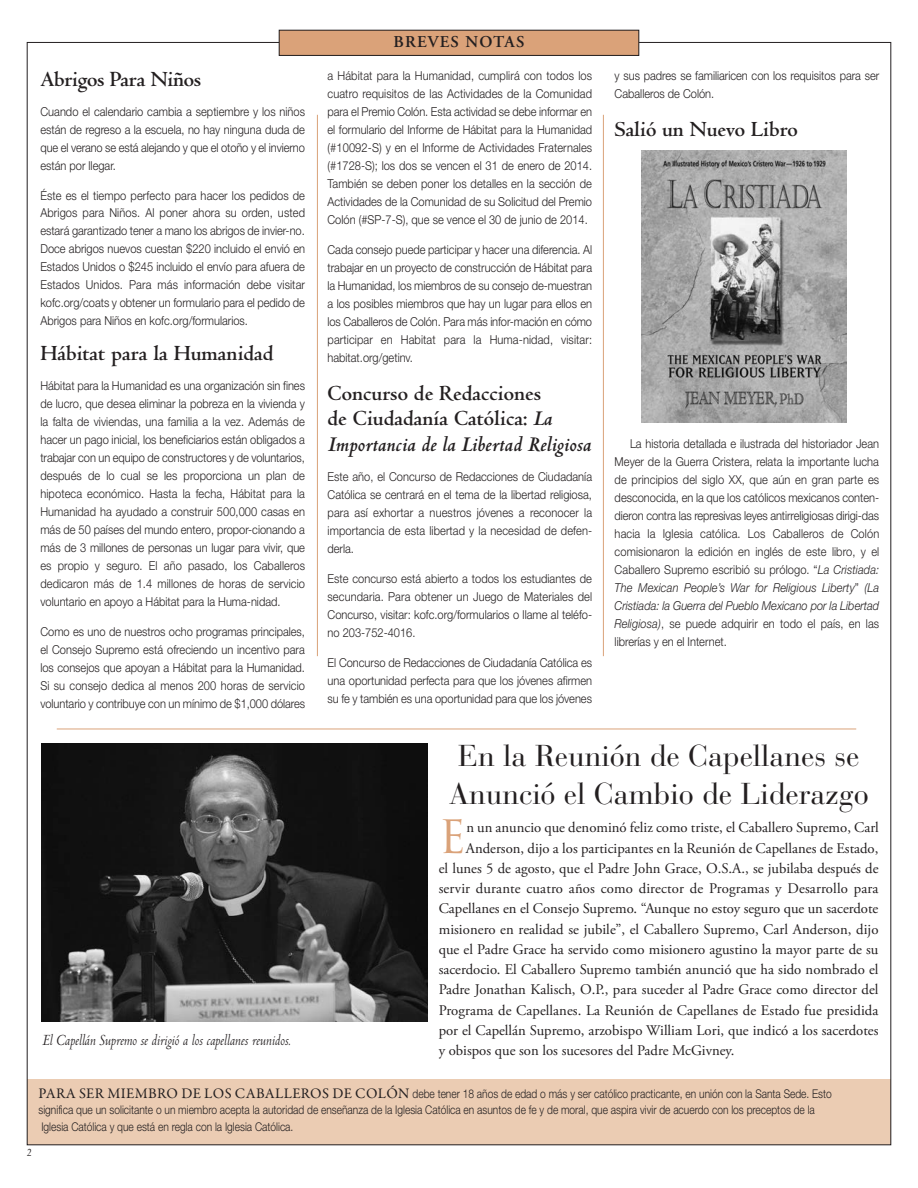
<style>
.page{position:relative;width:918px;height:1188px;background:#fff}
.page>*{position:absolute;margin:0;border:0;box-sizing:border-box;transform-origin:0 0}
.t1{font:44.85px "Trajan Pro";color:#daa279}
.t2{font:30px/37.5px "Bauer Bodoni";color:#231f20;text-align:center}
.t3{font:700 22.5px/25.5px "Centaur MT Std";color:#231f20}
.t4{font:italic 16.5px "Centaur MT Std";color:#231f20;scale:.9 1}
.t5{font:600 16.5px "Adobe Garamond Pro";letter-spacing:.075em;color:#231f20}
.t6{font:14.7px "Adobe Garamond Pro";color:#231f20}
.t7{font:300 12.3px/18px "Helvetica Neue";color:#231f20;text-align:justify;scale:.9 1}
.t8{font:300 12px/16.5px "Helvetica Neue";color:#231f20;scale:.85 1}
.t9{font:italic 10.5px "Palatino";color:#231f20;scale:.9 1}
.s1{font-style:italic}
.s2{font-family:"Garamond Premr Pro";font-weight:400;font-size:14.7px}
</style>
<div class="page">
<div style="left:27px;top:1079px;width:864px;height:66px;background:#ebccb3"></div>
<hr style="left:317px;top:115px;width:1px;height:541px;background:#daa279">
<hr style="left:603px;top:115px;width:1px;height:541px;background:#daa279">
<hr style="left:57px;top:729px;width:799px;height:1px;background:#daa279">
<img style="left:42px;top:744px;width:386px;height:278px">
<img style="left:641px;top:150px;width:205px;height:272px">
<div style="left:279px;top:30px;width:360px;height:25px;background:#daa279"></div>
<div style="left:279px;top:30px;width:360px;height:26px;border:1px solid #231f20"></div>
<h3 class="t3" style="left:40px;top:68px;width:162px">Abrigos Para Niños</h3>
<p class="t7" style="left:40px;top:102px;width:296px">Cuando el calendario cambia a septiembre y los niños están de regreso a la escuela, no hay ninguna duda de que el verano se está alejando y que el otoño y el invierno están por llegar.</p>
<p class="t7" style="left:40px;top:186px;width:296px">Éste es el tiempo perfecto para hacer los pedidos de Abrigos para Niños. Al poner ahora su orden, usted estará garantizado tener a mano los abrigos de invier-no.<br>Doce abrigos nuevos cuestan $220 incluido el envió en Estados Unidos o $245 incluido el envío para afuera de Estados Unidos. Para más información debe visitar kofc.org/coats y obtener un formulario para el pedido de Abrigos para Niños en kofc.org/formularios.</p>
<h3 class="t3" style="left:40px;top:343px;width:235px">Hábitat para la Humanidad</h3>
<p class="t7" style="left:40px;top:376px;width:296px">Hábitat para la Humanidad es una organización sin fines de lucro, que desea eliminar la pobreza en la vivienda y la falta de viviendas, una familia a la vez. Además de hacer un pago inicial, los beneficiarios están obligados a trabajar con un equipo de constructores y de voluntarios, después de lo cual se les proporciona un plan de hipoteca económico. Hasta la fecha, Hábitat para la Humanidad ha ayudado a construir 500,000 casas en más de 50 países del mundo entero, propor-cionando a más de 3 millones de personas un lugar para vivir, que es propio y seguro. El año pasado, los Caballeros dedicaron más de 1.4 millones de horas de servicio voluntario en apoyo a Hábitat para la Huma-nidad.</p>
<p class="t7" style="left:40px;top:622px;width:296px">Como es uno de nuestros ocho programas principales, el Consejo Supremo está ofreciendo un incentivo para los consejos que apoyan a Hábitat para la Humanidad.<br>Si su consejo dedica al menos 200 horas de servicio voluntario y contribuye con un mínimo de $1,000 dólares</p>
<h3 class="t4" style="left:42px;top:1034px;width:278px">El Capellán Supremo se dirigió a los capellanes reunidos.</h3>
<h3 class="t5" style="left:393px;top:35px;width:133px">BREVES NOTAS</h3>
<p class="t7" style="left:328px;top:67px;width:296px">a Hábitat para la Humanidad, cumplirá con todos los cuatro requisitos de las Actividades de la Comunidad para el Premio Colón. Esta actividad se debe informar en el formulario del Informe de Hábitat para la Humanidad (#10092-S) y en el Informe de Actividades Fraternales (#1728-S); los dos se vencen el 31 de enero de 2014.<br>También se deben poner los detalles en la sección de Actividades de la Comunidad de su Solicitud del Premio Colón (#SP-7-S), que se vence el 30 de junio de 2014.</p>
<p class="t7" style="left:328px;top:240px;width:296px">Cada consejo puede participar y hacer una diferencia. Al trabajar en un proyecto de construcción de Hábitat para la Humanidad, los miembros de su consejo de-muestran a los posibles miembros que hay un lugar para ellos en los Caballeros de Colón. Para más infor-mación en cómo participar en Habitat para la Huma-nidad, visitar: habitat.org/getinv.</p>
<h3 class="t3" style="left:328px;top:383px;width:265px">Concurso de Redacciones<br>de Ciudadanía Católica: <span class="s1">La<br>Importancia de la Libertad Religiosa</span></h3>
<p class="t7" style="left:328px;top:467px;width:296px">Este año, el Concurso de Redacciones de Ciudadanía Católica se centrará en el tema de la libertad religiosa, para así exhortar a nuestros jóvenes a reconocer la importancia de esta libertad y la necesidad de defen&shy;derla.</p>
<p class="t7" style="left:328px;top:569px;width:296px">Este concurso está abierto a todos los estudiantes de secundaria. Para obtener un Juego de Materiales del Concurso, visitar: kofc.org/formularios o llame al teléfo&shy;no 203-752-4016.</p>
<p class="t7" style="left:328px;top:653px;width:296px">El Concurso de Redacciones de Ciudadanía Católica es una oportunidad perfecta para que los jóvenes afirmen su fe y también es una oportunidad para que los jóvenes</p>
<p class="t7" style="left:615px;top:67px;width:296px">y sus padres se familiaricen con los requisitos para ser<br>Caballeros de Colón.</p>
<h3 class="t3" style="left:615px;top:119px;width:185px">Salió un Nuevo Libro</h3>
<p class="t7" style="left:615px;top:434px;width:296px;text-indent:15px">La historia detallada e ilustrada del historiador Jean Meyer de la Guerra Cristera, relata la importante lucha de principios del siglo XX, que aún en gran parte es desconocida, en la que los católicos mexicanos conten&shy;dieron contra las represivas leyes antirreligiosas dirigi-das hacia la Iglesia católica. Los Caballeros de Colón comisionaron la edición en inglés de este libro, y el Caballero Supremo escribió su prólogo. “<span class="s1">La Cristiada:<br>The Mexican People’s War for Religious Liberty</span>” <span class="s1">(La Cristiada: la Guerra del Pueblo Mexicano por la Libertad Religiosa)</span>, se puede adquirir en todo el país, en las librerías y en el Internet.</p>
<h2 class="t2" style="left:449px;top:741px;width:421px">En la Reunión de Capellanes se<br>Anunció el Cambio de Liderazgo</h2>
<h1 class="t1" style="left:439px;top:819px;width:29px">E</h1>
<p class="t6" style="left:466px;top:822px;width:414px">n un anuncio que denominó feliz como triste, el Caballero Supremo, Carl</p>
<p class="t6" style="left:466px;top:842px;width:414px">anderson, dijo a los participantes en la reunión de Capellanes de estado,</p>
<p class="t6" style="left:439px;top:862px;width:441px">el lunes 5 de agosto, que el padre John grace, O.S.a., se jubilaba después de</p>
<p class="t6" style="left:439px;top:883px;width:441px">servir durante cuatro años como director de programas y Desarrollo para</p>
<p class="t6" style="left:439px;top:903px;width:441px">Capellanes en el Consejo Supremo. “aunque no estoy seguro que un sacerdote</p>
<p class="t6" style="left:439px;top:923px;width:441px">misionero en realidad se jubile”, el Caballero Supremo, Carl anderson, dijo</p>
<p class="t6" style="left:439px;top:943px;width:441px">que el padre grace ha servido como misionero agustino la mayor parte de su</p>
<p class="t6" style="left:439px;top:964px;width:441px">sacerdocio. el Caballero Supremo también anunció que ha sido nombrado el</p>
<p class="t6" style="left:439px;top:984px;width:441px">padre Jonathan Kalisch, O.p., para suceder al padre grace como director del</p>
<p class="t6" style="left:439px;top:1004px;width:441px">programa de Capellanes. La reunión de Capellanes de estado fue presidida</p>
<p class="t6" style="left:439px;top:1024px;width:441px">por el Capellán Supremo, arzobispo William Lori, que indicó a los sacerdotes</p>
<p class="t6" style="left:439px;top:1045px;width:297px">y obispos que son los sucesores del padre Mcgivney.</p>
<p class="t8" style="left:39px;top:1085px;width:935px"><span class="s2">PARA SER MIEMBRO DE LOS CABALLEROS DE COLÓN</span> debe tener 18 años de edad o más y ser católico practicante, en unión con la Santa Sede. Esto significa que un solicitante o un miembro acepta la autoridad de enseñanza de la Iglesia Católica en asuntos de fe y de moral, que aspira vivir de acuerdo con los preceptos de la<br>Iglesia Católica y que está en regla con la Iglesia Católica.</p>
<p class="t9" style="left:27px;top:1146px;width:7px">2</p>
</div>
